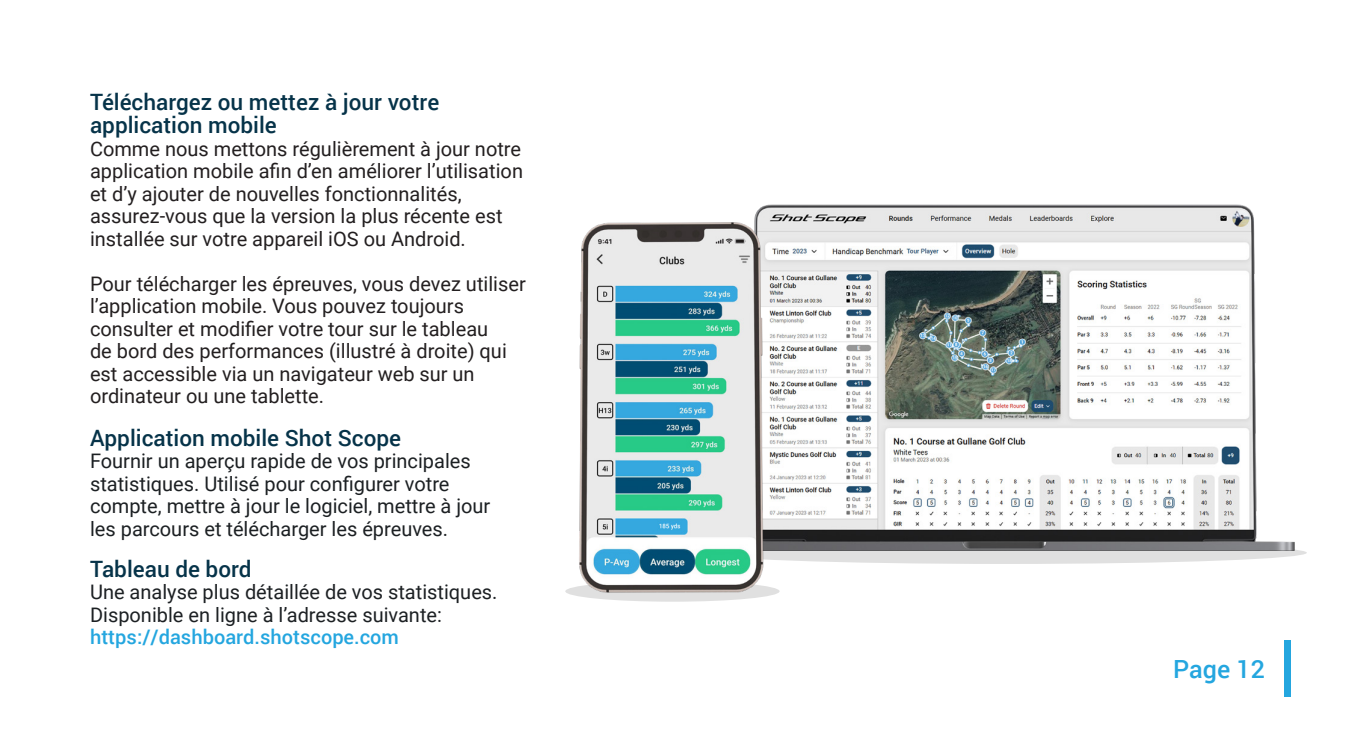
<style>
.page{position:relative;width:1347px;height:745px;background:#fff}
.page>*{position:absolute;margin:0;border:0;box-sizing:border-box;transform-origin:0 0}
.t1{font:500 25px "Roboto";color:#24a6df}
.Body_Paragraphs_1{font:500 22.5px/22.5px "Roboto";color:#063349}
.Body_Paragraphs_1-2{font:20px/22.5px "Roboto";color:#231f20}
.Body_Paragraphs_1-3{font:20px/22.5px "Roboto";color:#1c2023}
.Body_Paragraphs_1-4{font:500 20px "Roboto";color:#24a6df}
</style>
<div class="page">
<div style="left:703px;top:541px;width:603px;height:22px;background:#e0e0e0;border-radius:50%"></div>
<img style="left:790px;top:204px;width:508px;height:346px">
<img style="left:565px;top:204px;width:225px;height:398px">
<div style="left:1284px;top:640px;width:6px;height:56px;background:#24a6df"></div>
<p class="Body_Paragraphs_1" style="left:90px;top:90px;width:351px">Téléchargez ou mettez à jour votre application mobile</p>
<p class="Body_Paragraphs_1-2" style="left:90px;top:136px;width:434px">Comme nous mettons régulièrement à jour notre application mobile afin d’en améliorer l’utilisation et d’y ajouter de nouvelles fonctionnalités, assurez-vous que la version la plus récente est installée sur votre appareil iOS ou Android.</p>
<p class="Body_Paragraphs_1-2" style="left:90px;top:271px;width:437px">Pour télécharger les épreuves, vous devez utiliser l’application mobile. Vous pouvez toujours consulter et modifier votre tour sur le tableau<br>de bord des performances (illustré à droite) qui est accessible via un navigateur web sur un ordinateur ou une tablette.</p>
<p class="Body_Paragraphs_1" style="left:90px;top:425px;width:313px">Application mobile Shot Scope</p>
<p class="Body_Paragraphs_1-3" style="left:90px;top:449px;width:402px">Fournir un aperçu rapide de vos principales statistiques. Utilisé pour configurer votre compte, mettre à jour le logiciel, mettre à jour les parcours et télécharger les épreuves.</p>
<p class="Body_Paragraphs_1" style="left:90px;top:556px;width:163px">Tableau de bord</p>
<p class="Body_Paragraphs_1-3" style="left:90px;top:580px;width:409px">Une analyse plus détaillée de vos statistiques.</p>
<p class="Body_Paragraphs_1-3" style="left:90px;top:602px;width:353px">Disponible en ligne à l’adresse suivante:</p>
<p class="Body_Paragraphs_1-4" style="left:90px;top:623px;width:310px">https://dashboard.shotscope.com</p>
<p class="t1" style="left:1173px;top:651px;width:93px">Page 12</p>
</div>
